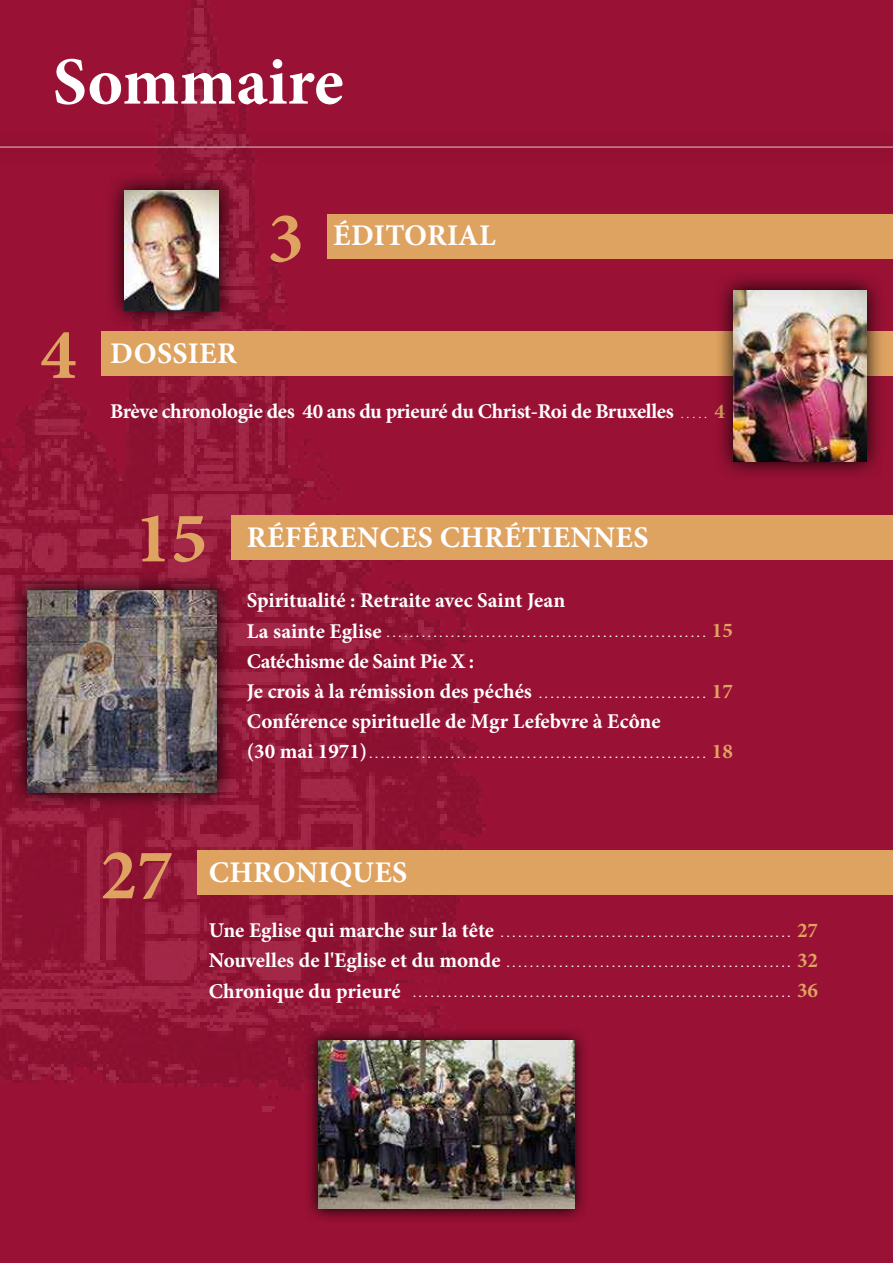
<style>
.page{position:relative;width:893px;height:1263px;background:#991135}
.page>*{position:absolute;margin:0;border:0;box-sizing:border-box;transform-origin:0 0}
.t1{font:700 72.45px "Minion Pro";color:#dfa361}
.t2{font:700 67.5px "Minion Pro";color:#fff}
.t3{font:700 30px "Minion Pro";letter-spacing:.01em;color:#fff}
.t4{font:700 21px/30px "Minion Pro";letter-spacing:-.005em;color:#fff}
.t5{font:700 21px "Minion Pro";color:#dfa361}
.t6{font:500 9px "Formata";color:#fff}
.t7{font:700 9px "Minion Pro";color:#fff}
</style>
<div class="page">
<img style="left:0;top:0;width:486px;height:1112px">
<svg style="left:0;top:128px;width:486px;height:39px"></svg>
<hr style="left:0;top:146px;width:893px;height:2px;background:#fff">
<div style="left:327px;top:214px;width:566px;height:45px;background:#dfa361"></div>
<svg style="left:106px;top:172px;width:132px;height:157px"></svg>
<img style="left:124px;top:190px;width:95px;height:120px">
<div style="left:102px;top:331px;width:791px;height:45px;background:#dfa361"></div>
<svg style="left:719px;top:277px;width:162px;height:198px"></svg>
<img style="left:733px;top:290px;width:134px;height:171px">
<div style="left:198px;top:850px;width:695px;height:45px;background:#dfa361"></div>
<div style="left:232px;top:515px;width:661px;height:45px;background:#dfa361"></div>
<svg style="left:9px;top:572px;width:227px;height:239px"></svg>
<img style="left:28px;top:590px;width:189px;height:202px">
<svg style="left:305px;top:1027px;width:279px;height:193px"></svg>
<img style="left:319px;top:1041px;width:255px;height:168px">
<h2 class="t2" style="left:53px;top:42px;width:292px">Sommaire</h2>
<h1 class="t1" style="left:40px;top:311px;width:38px">4</h1>
<h1 class="t1" style="left:268px;top:195px;width:38px">3</h1>
<h3 class="t3" style="left:333px;top:218px;width:164px">ÉDITORIAL</h3>
<h3 class="t3" style="left:110px;top:335px;width:128px">DOSSIER</h3>
<h3 class="t4" style="left:110px;top:397px;width:565px">Brève chronologie des 40 ans du prieuré du Christ-Roi de Bruxelles</h3>
<p class="t7" style="left:681px;top:410px;width:27px">.....</p>
<h3 class="t5" style="left:715px;top:399px;width:12px">4</h3>
<h1 class="t1" style="left:135px;top:495px;width:74px">15</h1>
<h3 class="t3" style="left:247px;top:520px;width:403px">RÉFÉRENCES CHRÉTIENNES</h3>
<h3 class="t4" style="left:247px;top:587px;width:320px">Spiritualité : Retraite avec Saint Jean<br>La sainte Eglise</h3>
<p class="t6" style="left:387px;top:629px;width:320px">.......................................................</p>
<h3 class="t5" style="left:712px;top:618px;width:22px">15</h3>
<h3 class="t4" style="left:247px;top:647px;width:287px">Catéchisme de Saint Pie X :<br>Je crois à la rémission des péchés</h3>
<p class="t6" style="left:539px;top:689px;width:168px">.............................</p>
<h3 class="t5" style="left:712px;top:678px;width:22px">17</h3>
<h3 class="t4" style="left:247px;top:707px;width:415px">Conférence spirituelle de Mgr Lefebvre à Ecône (30 mai 1971)</h3>
<p class="t6" style="left:370px;top:749px;width:337px">..........................................................</p>
<h3 class="t5" style="left:712px;top:738px;width:22px">18</h3>
<h1 class="t1" style="left:101px;top:832px;width:74px">27</h1>
<h3 class="t3" style="left:209px;top:855px;width:200px">CHRONIQUES</h3>
<h3 class="t4" style="left:209px;top:917px;width:287px">Une Eglise qui marche sur la tête</h3>
<p class="t6" style="left:501px;top:929px;width:290px">..................................................</p>
<h3 class="t5" style="left:797px;top:918px;width:22px">27</h3>
<h3 class="t4" style="left:209px;top:947px;width:293px">Nouvelles de l'Eglise et du monde</h3>
<p class="t6" style="left:507px;top:959px;width:285px">.................................................</p>
<h3 class="t5" style="left:797px;top:948px;width:22px">32</h3>
<h3 class="t4" style="left:209px;top:977px;width:193px">Chronique du prieuré</h3>
<p class="t6" style="left:413px;top:989px;width:378px">.................................................................</p>
<h3 class="t5" style="left:797px;top:978px;width:22px">36</h3>
</div>
